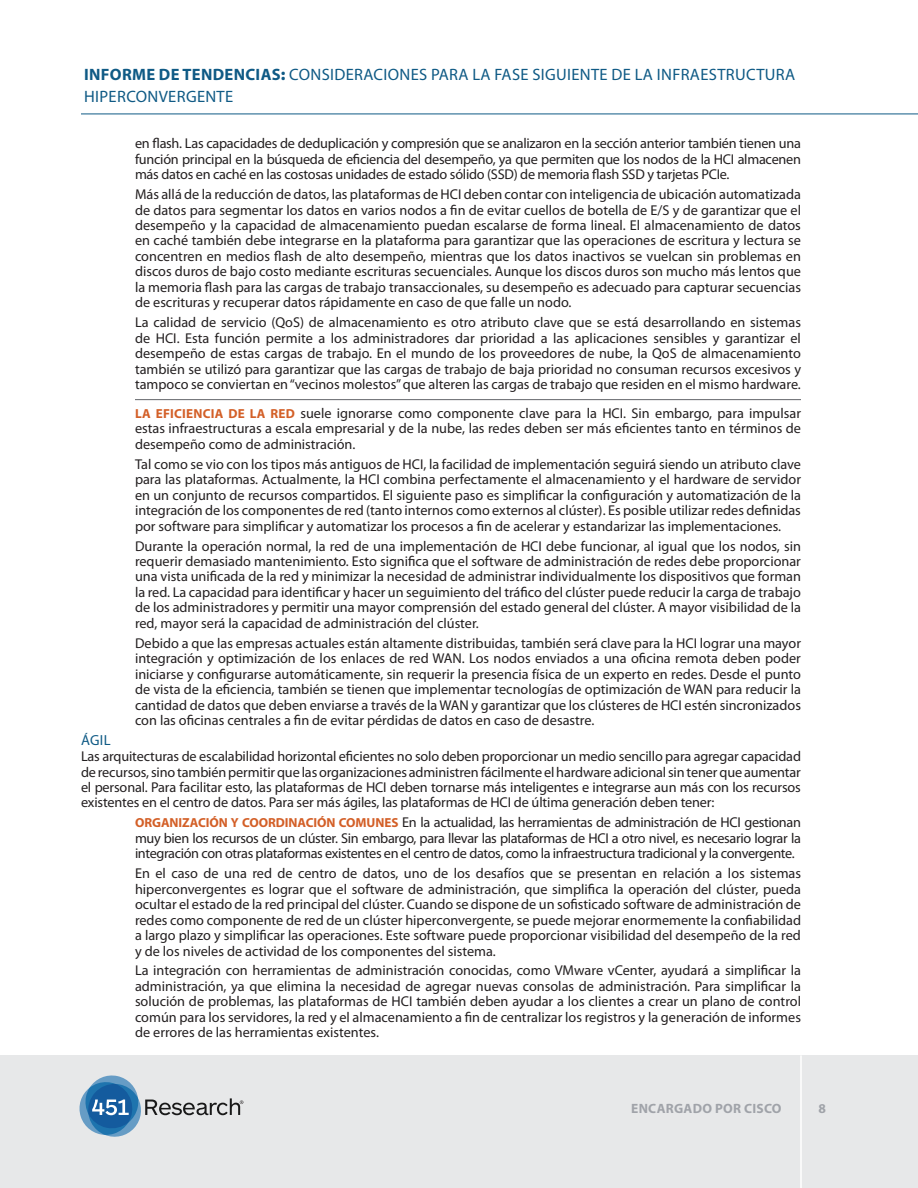
<style>
.page{position:relative;width:918px;height:1188px;background:#fff}
.page>*{position:absolute;margin:0;border:0;box-sizing:border-box;transform-origin:0 0}
.t1{font:16.5px/22.5px "Myriad Pro";letter-spacing:.02em;color:#0f5a85}
.Hed_130_SolidTight{font:14.7px "Myriad Pro";color:#0f5a85}
.Body_Indent_A{font:14.25px/15.5px "Myriad Pro";color:#231f20;text-align:justify}
.Myriad_Body{font:14.25px/15.5px "Myriad Pro";letter-spacing:-.015em;color:#231f20;text-align:justify}
.Body_Indent_B{font:14.25px/15.5px "Myriad Pro";color:#231f20;text-align:justify}
.t2{font:700 13.5px "Myriad Pro";letter-spacing:.02em;color:#a0a3a9}
.s1{font-weight:700}
.s2{font-weight:900}
.s3{font-weight:700;font-size:13.2px;color:#d35f27}
</style>
<div class="page">
<div style="left:0;top:1055px;width:918px;height:133px;background:#e7e8e9"></div>
<hr style="left:81px;top:114px;width:837px;height:1px;background:#0f5a85">
<svg style="left:80px;top:1076px;width:163px;height:61px"></svg>
<hr style="left:800px;top:1055px;width:2px;height:133px;background:#fff">
<hr style="left:135px;top:399px;width:666px;height:1px;background:#63656a">
<p class="t1" style="left:84px;top:63px;width:713px"><span class="s1">INFORME DE TENDENCIAS</span><span class="s2">:</span> CONSIDERACIONES PARA LA FASE SIGUIENTE DE LA INFRAESTRUCTURA<br>HIPERCONVERGENTE</p>
<p class="Myriad_Body" style="left:135px;top:136px;width:668px">en flash. Las capacidades de deduplicación y compresión que se analizaron en la sección anterior también tienen una función principal en la búsqueda de eficiencia del desempeño, ya que permiten que los nodos de la HCI almacenen más datos en caché en las costosas unidades de estado sólido (SSD) de memoria flash SSD y tarjetas PCIe.</p>
<p class="Body_Indent_A" style="left:135px;top:186px;width:668px">Más allá de la reducción de datos, las plataformas de HCI deben contar con inteligencia de ubicación automatizada de datos para segmentar los datos en varios nodos a fin de evitar cuellos de botella de E/S y de garantizar que el desempeño y la capacidad de almacenamiento puedan escalarse de forma lineal. El almacenamiento de datos en caché también debe integrarse en la plataforma para garantizar que las operaciones de escritura y lectura se concentren en medios flash de alto desempeño, mientras que los datos inactivos se vuelcan sin problemas en discos duros de bajo costo mediante escrituras secuenciales. Aunque los discos duros son mucho más lentos que la memoria flash para las cargas de trabajo transaccionales, su desempeño es adecuado para capturar secuencias de escrituras y recuperar datos rápidamente en caso de que falle un nodo.</p>
<p class="Body_Indent_A" style="left:135px;top:314px;width:668px">La calidad de servicio (QoS) de almacenamiento es otro atributo clave que se está desarrollando en sistemas de HCI. Esta función permite a los administradores dar prioridad a las aplicaciones sensibles y garantizar el desempeño de estas cargas de trabajo. En el mundo de los proveedores de nube, la QoS de almacenamiento también se utilizó para garantizar que las cargas de trabajo de baja prioridad no consuman recursos excesivos y tampoco se conviertan en “vecinos molestos” que alteren las cargas de trabajo que residen en el mismo hardware.</p>
<p class="Body_Indent_B" style="left:135px;top:405px;width:668px"><span class="s3">LA EFICIENCIA DE LA RED</span> suele ignorarse como componente clave para la HCI. Sin embargo, para impulsar estas infraestructuras a escala empresarial y de la nube, las redes deben ser más eficientes tanto en términos de desempeño como de administración.</p>
<p class="Body_Indent_A" style="left:135px;top:456px;width:668px">Tal como se vio con los tipos más antiguos de HCI, la facilidad de implementación seguirá siendo un atributo clave para las plataformas. Actualmente, la HCI combina perfectamente el almacenamiento y el hardware de servidor en un conjunto de recursos compartidos. El siguiente paso es simplificar la configuración y automatización de la integración de los componentes de red (tanto internos como externos al clúster). Es posible utilizar redes definidas por software para simplificar y automatizar los procesos a fin de acelerar y estandarizar las implementaciones.</p>
<p class="Body_Indent_A" style="left:135px;top:538px;width:668px">Durante la operación normal, la red de una implementación de HCI debe funcionar, al igual que los nodos, sin requerir demasiado mantenimiento. Esto significa que el software de administración de redes debe proporcionar una vista unificada de la red y minimizar la necesidad de administrar individualmente los dispositivos que forman la red. La capacidad para identificar y hacer un seguimiento del tráfico del clúster puede reducir la carga de trabajo de los administradores y permitir una mayor comprensión del estado general del clúster. A mayor visibilidad de la red, mayor será la capacidad de administración del clúster.</p>
<p class="Body_Indent_A" style="left:135px;top:635px;width:668px">Debido a que las empresas actuales están altamente distribuidas, también será clave para la HCI lograr una mayor integración y optimización de los enlaces de red WAN. Los nodos enviados a una oficina remota deben poder iniciarse y configurarse automáticamente, sin requerir la presencia física de un experto en redes. Desde el punto de vista de la eficiencia, también se tienen que implementar tecnologías de optimización de WAN para reducir la cantidad de datos que deben enviarse a través de la WAN y garantizar que los clústeres de HCI estén sincronizados con las oficinas centrales a fin de evitar pérdidas de datos en caso de desastre.</p>
<p class="Hed_130_SolidTight" style="left:81px;top:731px;width:31px">ÁGIL</p>
<p class="Myriad_Body" style="left:81px;top:748px;width:722px">Las arquitecturas de escalabilidad horizontal eficientes no solo deben proporcionar un medio sencillo para agregar capacidad de recursos, sino también permitir que las organizaciones administren fácilmente el hardware adicional sin tener que aumentar el personal. Para facilitar esto, las plataformas de HCI deben tornarse más inteligentes e integrarse aun más con los recursos existentes en el centro de datos. Para ser más ágiles, las plataformas de HCI de última generación deben tener:</p>
<p class="Body_Indent_A" style="left:135px;top:815px;width:667px"><span class="s3">ORGANIZACIÓN Y COORDINACIÓN COMUNES</span> En la actualidad, las herramientas de administración de HCI gestionan muy bien los recursos de un clúster. Sin embargo, para llevar las plataformas de HCI a otro nivel, es necesario lograr la integración con otras plataformas existentes en el centro de datos, como la infraestructura tradicional y la convergente.</p>
<p class="Body_Indent_A" style="left:135px;top:866px;width:668px">En el caso de una red de centro de datos, uno de los desafíos que se presentan en relación a los sistemas hiperconvergentes es lograr que el software de administración, que simplifica la operación del clúster, pueda ocultar el estado de la red principal del clúster. Cuando se dispone de un sofisticado software de administración de redes como componente de red de un clúster hiperconvergente, se puede mejorar enormemente la confiabilidad a largo plazo y simplificar las operaciones. Este software puede proporcionar visibilidad del desempeño de la red y de los niveles de actividad de los componentes del sistema.</p>
<p class="Body_Indent_A" style="left:135px;top:963px;width:668px">La integración con herramientas de administración conocidas, como VMware vCenter, ayudará a simplificar la administración, ya que elimina la necesidad de agregar nuevas consolas de administración. Para simplificar la solución de problemas, las plataformas de HCI también deben ayudar a los clientes a crear un plano de control común para los servidores, la red y el almacenamiento a fin de centralizar los registros y la generación de informes de errores de las herramientas existentes.</p>
<p class="t2" style="left:631px;top:1099px;width:152px">ENCARGADO POR CISCO</p>
<p class="t2" style="left:818px;top:1099px;width:9px">8</p>
</div>
